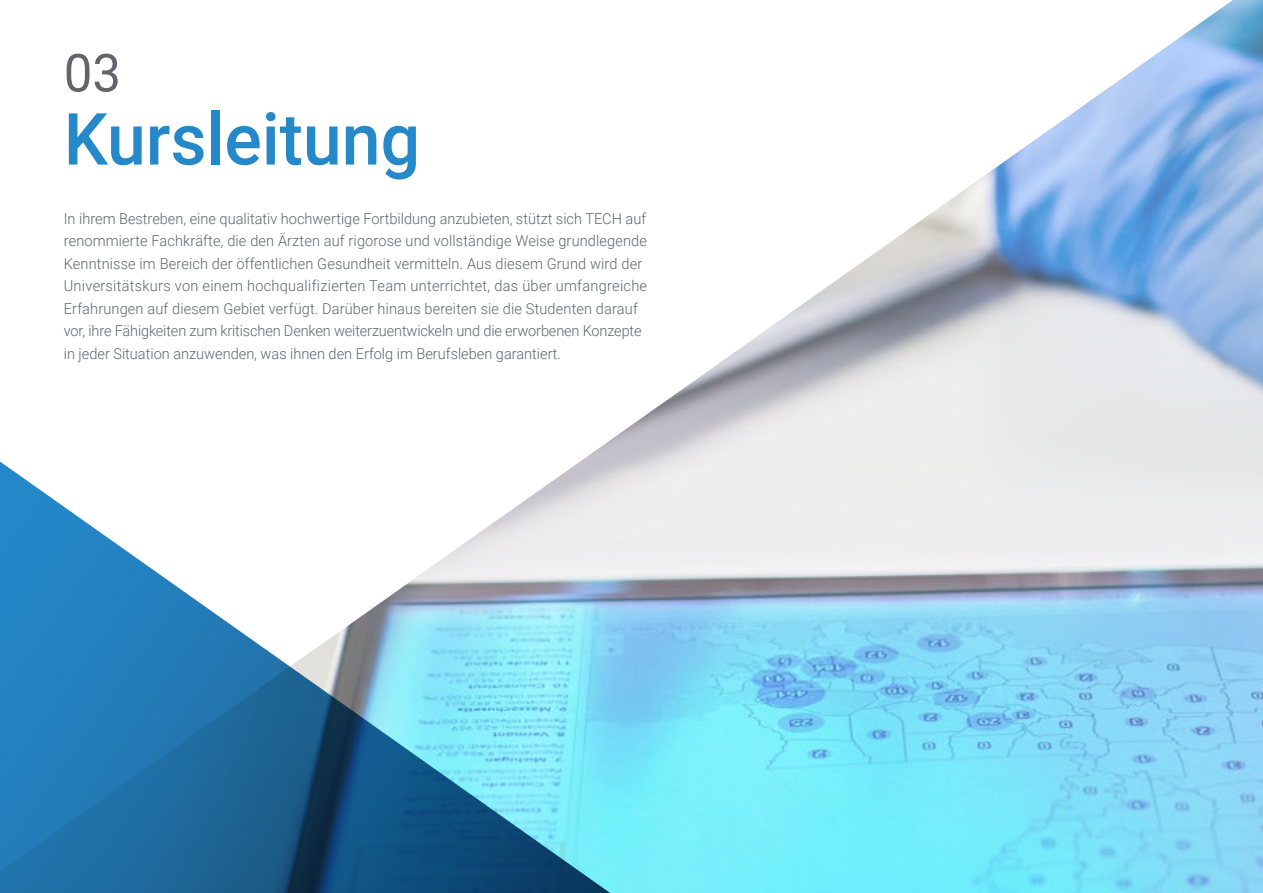
<style>
.page{position:relative;width:1263px;height:893px;background:#fff}
.page>*{position:absolute;margin:0;border:0;box-sizing:border-box;transform-origin:0 0}
.t1{font:500 72px "Roboto";color:#2488c9}
.t2{font:52.5px "Roboto";color:#61646a}
.t3{font:300 15px/22.5px "Roboto";letter-spacing:.01em;color:#61646a}
</style>
<div class="page">
<img style="left:602px;top:0;width:661px;height:893px">
<svg style="left:0;top:446px;width:640px;height:447px"></svg>
<h2 class="t2" style="left:64px;top:36px;width:59px">03</h2>
<h1 class="t1" style="left:64px;top:89px;width:358px">Kursleitung</h1>
<p class="t3" style="left:64px;top:207px;width:585px">In ihrem Bestreben, eine qualitativ hochwertige Fortbildung anzubieten, stützt sich TECH auf renommierte Fachkräfte, die den Ärzten auf rigorose und vollständige Weise grundlegende Kenntnisse im Bereich der öffentlichen Gesundheit vermitteln. Aus diesem Grund wird der Universitätskurs von einem hochqualifizierten Team unterrichtet, das über umfangreiche Erfahrungen auf diesem Gebiet verfügt. Darüber hinaus bereiten sie die Studenten darauf vor, ihre Fähigkeiten zum kritischen Denken weiterzuentwickeln und die erworbenen Konzepte in jeder Situation anzuwenden, was ihnen den Erfolg im Berufsleben garantiert.</p>
</div>
